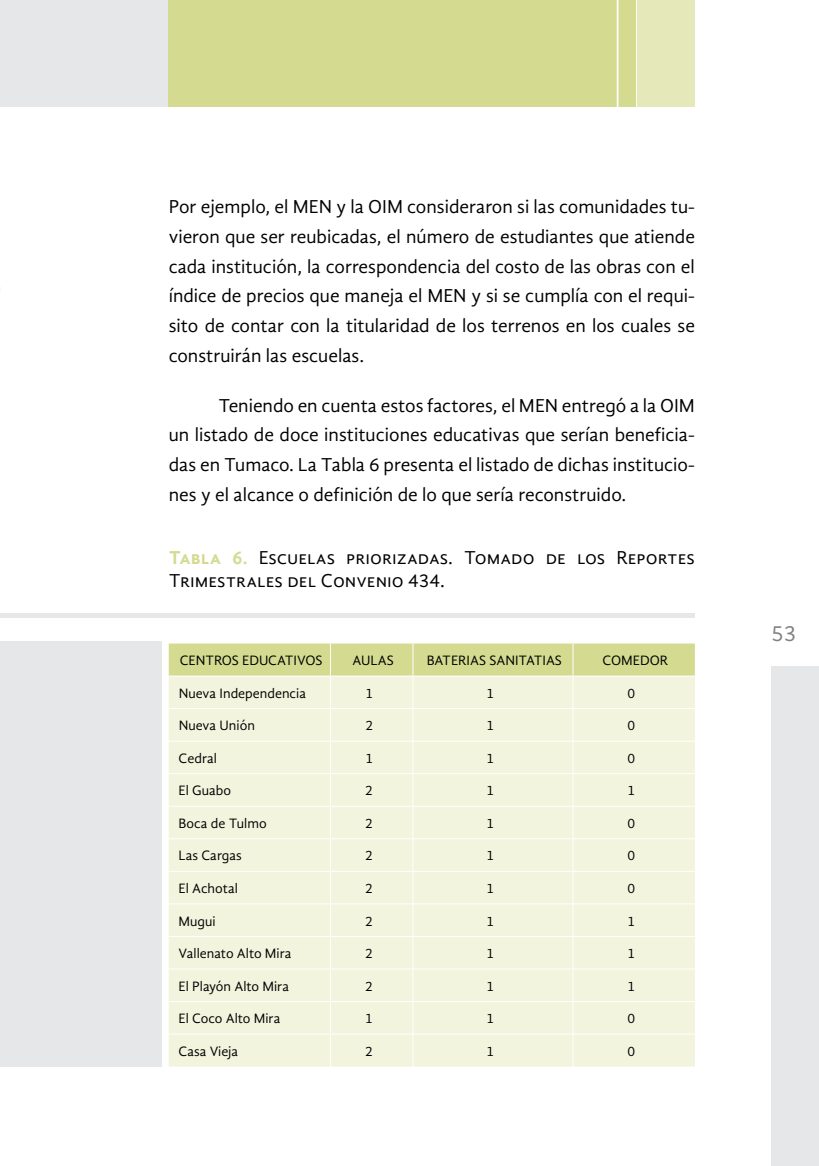
<style>
.page{position:relative;width:819px;height:1166px;background:#fff}
.page>*{position:absolute;margin:0;border:0;box-sizing:border-box;transform-origin:0 0}
.t1{font:22.75px "Gandhi Sans";color:#808285}
.t2{font:19.25px/29.8px "Gandhi Sans";color:#000;text-align:justify}
.t3{font:14px "Gandhi Sans";color:#000}
.s1{font-weight:700;color:#d4db90}
</style>
<div class="page">
<div style="left:0;top:0;width:169px;height:107px;background:#e6e7e8"></div>
<div style="left:169px;top:0;width:525px;height:107px;background:#d4db90"></div>
<svg style="left:616px;top:0;width:21px;height:107px"></svg>
<div style="left:637px;top:0;width:57px;height:107px;background:#e5e9ba"></div>
<div style="left:771px;top:666px;width:48px;height:500px;background:#e6e7e8"></div>
<div style="left:0;top:613px;width:694px;height:5px;background:#e6e7e8"></div>
<div style="left:169px;top:643px;width:525px;height:32px;background:#d4db90"></div>
<div style="left:169px;top:676px;width:525px;height:390px;background:#f2f4de"></div>
<hr style="left:330px;top:643px;width:1px;height:32px;background:#fff">
<hr style="left:412px;top:643px;width:1px;height:32px;background:#fff">
<hr style="left:572px;top:643px;width:1px;height:32px;background:#fff">
<hr style="left:330px;top:676px;width:1px;height:32px;background:#fff">
<hr style="left:412px;top:676px;width:1px;height:32px;background:#fff">
<hr style="left:572px;top:676px;width:1px;height:32px;background:#fff">
<hr style="left:169px;top:708px;width:161px;height:1px;background:#fff">
<hr style="left:330px;top:708px;width:83px;height:1px;background:#fff">
<hr style="left:330px;top:709px;width:1px;height:32px;background:#fff">
<hr style="left:413px;top:708px;width:160px;height:1px;background:#fff">
<hr style="left:412px;top:709px;width:1px;height:32px;background:#fff">
<hr style="left:573px;top:708px;width:121px;height:1px;background:#fff">
<hr style="left:572px;top:709px;width:1px;height:32px;background:#fff">
<hr style="left:169px;top:741px;width:161px;height:1px;background:#fff">
<hr style="left:330px;top:741px;width:83px;height:1px;background:#fff">
<hr style="left:330px;top:741px;width:1px;height:32px;background:#fff">
<hr style="left:413px;top:741px;width:160px;height:1px;background:#fff">
<hr style="left:412px;top:741px;width:1px;height:32px;background:#fff">
<hr style="left:573px;top:741px;width:121px;height:1px;background:#fff">
<hr style="left:572px;top:741px;width:1px;height:32px;background:#fff">
<hr style="left:169px;top:773px;width:161px;height:1px;background:#fff">
<hr style="left:330px;top:773px;width:83px;height:1px;background:#fff">
<hr style="left:330px;top:774px;width:1px;height:32px;background:#fff">
<hr style="left:413px;top:773px;width:160px;height:1px;background:#fff">
<hr style="left:412px;top:774px;width:1px;height:32px;background:#fff">
<hr style="left:573px;top:773px;width:121px;height:1px;background:#fff">
<hr style="left:572px;top:774px;width:1px;height:32px;background:#fff">
<hr style="left:169px;top:806px;width:161px;height:1px;background:#fff">
<hr style="left:330px;top:806px;width:83px;height:1px;background:#fff">
<hr style="left:330px;top:807px;width:1px;height:31px;background:#fff">
<hr style="left:413px;top:806px;width:160px;height:1px;background:#fff">
<hr style="left:412px;top:807px;width:1px;height:31px;background:#fff">
<hr style="left:573px;top:806px;width:121px;height:1px;background:#fff">
<hr style="left:572px;top:807px;width:1px;height:31px;background:#fff">
<hr style="left:169px;top:838px;width:161px;height:1px;background:#fff">
<hr style="left:330px;top:838px;width:83px;height:1px;background:#fff">
<hr style="left:330px;top:839px;width:1px;height:32px;background:#fff">
<hr style="left:413px;top:838px;width:160px;height:1px;background:#fff">
<hr style="left:412px;top:839px;width:1px;height:32px;background:#fff">
<hr style="left:573px;top:838px;width:121px;height:1px;background:#fff">
<hr style="left:572px;top:839px;width:1px;height:32px;background:#fff">
<hr style="left:169px;top:871px;width:161px;height:1px;background:#fff">
<hr style="left:330px;top:871px;width:83px;height:1px;background:#fff">
<hr style="left:330px;top:872px;width:1px;height:31px;background:#fff">
<hr style="left:413px;top:871px;width:160px;height:1px;background:#fff">
<hr style="left:412px;top:872px;width:1px;height:31px;background:#fff">
<hr style="left:573px;top:871px;width:121px;height:1px;background:#fff">
<hr style="left:572px;top:872px;width:1px;height:31px;background:#fff">
<hr style="left:169px;top:903px;width:161px;height:1px;background:#fff">
<hr style="left:330px;top:903px;width:83px;height:1px;background:#fff">
<hr style="left:330px;top:904px;width:1px;height:32px;background:#fff">
<hr style="left:413px;top:903px;width:160px;height:1px;background:#fff">
<hr style="left:412px;top:904px;width:1px;height:32px;background:#fff">
<hr style="left:573px;top:903px;width:121px;height:1px;background:#fff">
<hr style="left:572px;top:904px;width:1px;height:32px;background:#fff">
<hr style="left:169px;top:936px;width:161px;height:1px;background:#fff">
<hr style="left:330px;top:936px;width:83px;height:1px;background:#fff">
<hr style="left:330px;top:937px;width:1px;height:31px;background:#fff">
<hr style="left:413px;top:936px;width:160px;height:1px;background:#fff">
<hr style="left:412px;top:937px;width:1px;height:31px;background:#fff">
<hr style="left:573px;top:936px;width:121px;height:1px;background:#fff">
<hr style="left:572px;top:937px;width:1px;height:31px;background:#fff">
<hr style="left:169px;top:968px;width:161px;height:1px;background:#fff">
<hr style="left:330px;top:968px;width:83px;height:1px;background:#fff">
<hr style="left:330px;top:969px;width:1px;height:32px;background:#fff">
<hr style="left:413px;top:968px;width:160px;height:1px;background:#fff">
<hr style="left:412px;top:969px;width:1px;height:32px;background:#fff">
<hr style="left:573px;top:968px;width:121px;height:1px;background:#fff">
<hr style="left:572px;top:969px;width:1px;height:32px;background:#fff">
<hr style="left:169px;top:1001px;width:161px;height:1px;background:#fff">
<hr style="left:330px;top:1001px;width:83px;height:1px;background:#fff">
<hr style="left:330px;top:1002px;width:1px;height:31px;background:#fff">
<hr style="left:413px;top:1001px;width:160px;height:1px;background:#fff">
<hr style="left:412px;top:1002px;width:1px;height:31px;background:#fff">
<hr style="left:573px;top:1001px;width:121px;height:1px;background:#fff">
<hr style="left:572px;top:1002px;width:1px;height:31px;background:#fff">
<hr style="left:330px;top:1034px;width:1px;height:32px;background:#fff">
<hr style="left:412px;top:1034px;width:1px;height:32px;background:#fff">
<hr style="left:572px;top:1034px;width:1px;height:32px;background:#fff">
<hr style="left:169px;top:1033px;width:161px;height:1px;background:#fff">
<hr style="left:330px;top:1033px;width:83px;height:1px;background:#fff">
<hr style="left:413px;top:1033px;width:160px;height:1px;background:#fff">
<hr style="left:573px;top:1033px;width:121px;height:1px;background:#fff">
<div style="left:0;top:641px;width:162px;height:426px;background:#e6e7e8"></div>
<p class="t2" style="left:169px;top:192px;width:527px">Por ejemplo, el MEN y la OIM consideraron si las comunidades tu&shy;vieron que ser reubicadas, el número de estudiantes que atiende cada institución, la correspondencia del costo de las obras con el índice de precios que maneja el MEN y si se cumplía con el requi&shy;sito de contar con la titularidad de los terrenos en los cuales se construirán las escuelas.</p>
<p class="t2" style="left:169px;top:390px;width:527px;text-indent:50px">Teniendo en cuenta estos factores, el MEN entregó a la OIM un listado de doce instituciones educativas que serían beneficia&shy;das en Tumaco. La Tabla 6 presenta el listado de dichas institucio&shy;nes y el alcance o definición de lo que sería reconstruido.</p>
<p class="t2" style="left:169px;top:545px;width:527px;line-height:23.1px"><span class="s1">Tabla 6.</span> Escuelas priorizadas. Tomado de los Reportes<br>Trimestrales del Convenio 434.</p>
<p class="t3" style="left:180px;top:652px;width:144px">CENTROS EDUCATIVOS</p>
<p class="t3" style="left:352px;top:652px;width:43px">AULAS</p>
<p class="t3" style="left:427px;top:652px;width:137px">BATERIAS SANITATIAS</p>
<p class="t3" style="left:602px;top:652px;width:67px">COMEDOR</p>
<p class="t3" style="left:179px;top:685px;width:129px">Nueva Independencia</p>
<p class="t3" style="left:365px;top:685px;width:9px">1</p>
<p class="t3" style="left:486px;top:685px;width:9px">1</p>
<p class="t3" style="left:627px;top:685px;width:9px">0</p>
<p class="t3" style="left:179px;top:717px;width:78px">Nueva Unión</p>
<p class="t3" style="left:365px;top:717px;width:9px">2</p>
<p class="t3" style="left:486px;top:717px;width:9px">1</p>
<p class="t3" style="left:627px;top:717px;width:9px">0</p>
<p class="t3" style="left:179px;top:750px;width:40px">Cedral</p>
<p class="t3" style="left:365px;top:750px;width:9px">1</p>
<p class="t3" style="left:486px;top:750px;width:9px">1</p>
<p class="t3" style="left:627px;top:750px;width:9px">0</p>
<p class="t3" style="left:179px;top:783px;width:54px">El Guabo</p>
<p class="t3" style="left:365px;top:783px;width:9px">2</p>
<p class="t3" style="left:486px;top:783px;width:9px">1</p>
<p class="t3" style="left:627px;top:783px;width:9px">1</p>
<p class="t3" style="left:179px;top:815px;width:90px">Boca de Tulmo</p>
<p class="t3" style="left:365px;top:815px;width:9px">2</p>
<p class="t3" style="left:486px;top:815px;width:9px">1</p>
<p class="t3" style="left:627px;top:815px;width:9px">0</p>
<p class="t3" style="left:179px;top:848px;width:65px">Las Cargas</p>
<p class="t3" style="left:365px;top:848px;width:9px">2</p>
<p class="t3" style="left:486px;top:848px;width:9px">1</p>
<p class="t3" style="left:627px;top:848px;width:9px">0</p>
<p class="t3" style="left:178px;top:880px;width:61px">El Achotal</p>
<p class="t3" style="left:365px;top:880px;width:9px">2</p>
<p class="t3" style="left:486px;top:880px;width:9px">1</p>
<p class="t3" style="left:627px;top:880px;width:9px">0</p>
<p class="t3" style="left:178px;top:913px;width:39px">Mugui</p>
<p class="t3" style="left:365px;top:913px;width:9px">2</p>
<p class="t3" style="left:486px;top:913px;width:9px">1</p>
<p class="t3" style="left:627px;top:913px;width:9px">1</p>
<p class="t3" style="left:178px;top:945px;width:114px">Vallenato Alto Mira</p>
<p class="t3" style="left:365px;top:945px;width:9px">2</p>
<p class="t3" style="left:486px;top:945px;width:9px">1</p>
<p class="t3" style="left:627px;top:945px;width:9px">1</p>
<p class="t3" style="left:178px;top:978px;width:112px">El Playón Alto Mira</p>
<p class="t3" style="left:365px;top:978px;width:9px">2</p>
<p class="t3" style="left:486px;top:978px;width:9px">1</p>
<p class="t3" style="left:627px;top:978px;width:9px">1</p>
<p class="t3" style="left:178px;top:1010px;width:103px">El Coco Alto Mira</p>
<p class="t3" style="left:365px;top:1010px;width:9px">1</p>
<p class="t3" style="left:486px;top:1010px;width:9px">1</p>
<p class="t3" style="left:627px;top:1010px;width:9px">0</p>
<p class="t3" style="left:178px;top:1043px;width:61px">Casa Vieja</p>
<p class="t3" style="left:365px;top:1043px;width:9px">2</p>
<p class="t3" style="left:486px;top:1043px;width:9px">1</p>
<p class="t3" style="left:627px;top:1043px;width:9px">0</p>
<p class="t1" style="left:771px;top:621px;width:27px">53</p>
</div>
